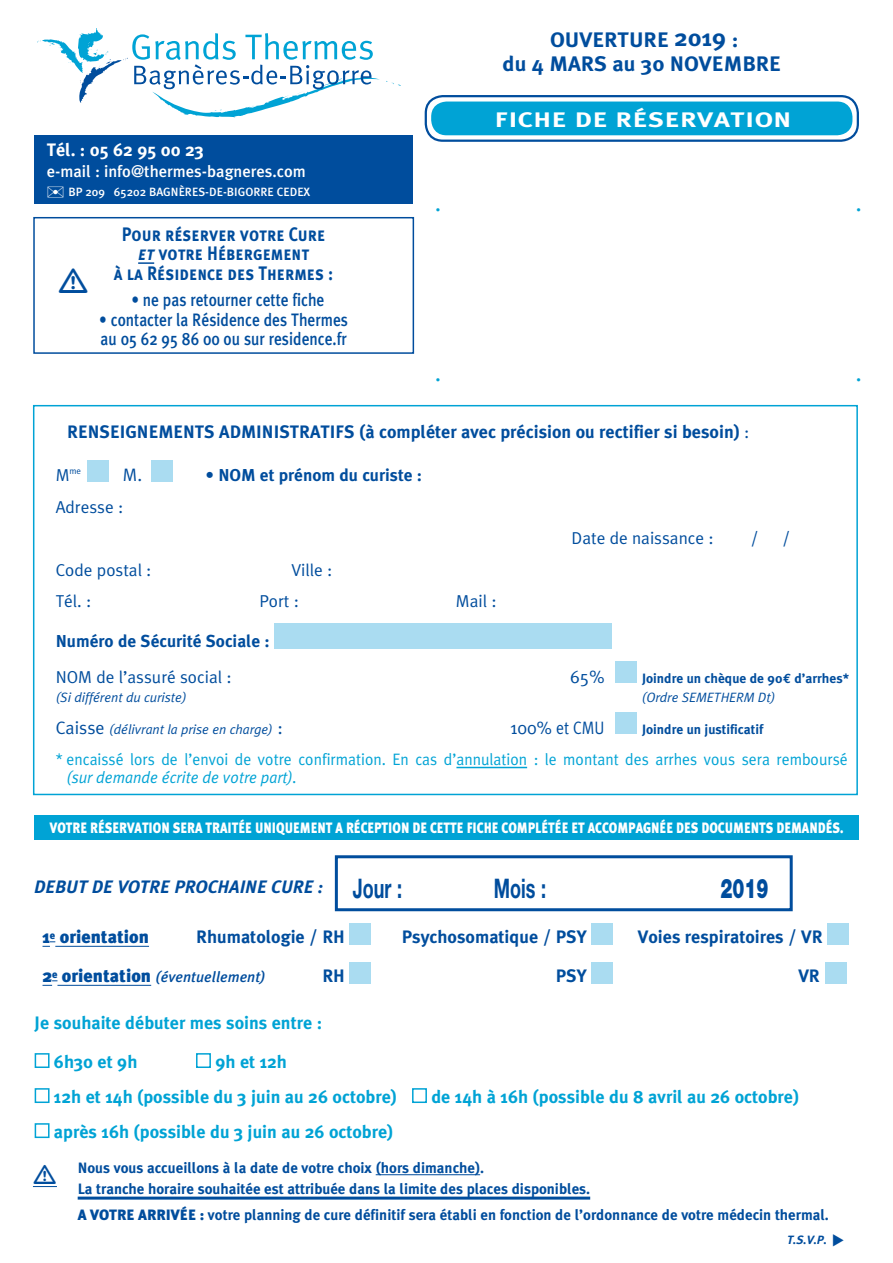
<style>
.page{position:relative;width:893px;height:1263px;background:#fff}
.page>*{position:absolute;margin:0;border:0;box-sizing:border-box;transform-origin:0 0}
.t1{font:700 27px "Helvetica Neue";color:#004d9d;scale:.67 1}
.t2{font:900 27px "Helvetica Neue";color:#004d9d;scale:.67 1}
.t3{font:700 21px/24px "Meta Plus";color:#004d9d;text-align:center;scale:1.05 1}
.t4{font:700 21px "Meta Plus";letter-spacing:.025em;color:#fff;scale:1.3 1}
.t5{font:19.5px/19.5px "Meta Plus Bold Caps";color:#004d9d;text-align:center;scale:.86 1}
.t6{font:700 18px/39.3px "Meta Plus";color:#00a3d5}
.t7{font:700 18px "Meta Plus";color:#004d9d}
.t8{font:500 18px/19.5px "Meta Plus";color:#004d9d;scale:.86 1}
.t9{font:italic 700 18px "Meta Plus";color:#004d9d}
.t10{font:700 18px "Meta Plus";color:#fff}
.t11{font:18px "Meta Plus Normal";color:#004d9d}
.t12{font:900 18px "Meta Plus";color:#004d9d}
.t13{font:17.25px "Meta Plus Normal";color:#004d9d}
.t14{font:700 17.25px "Meta Plus";color:#004d9d}
.t15{font:16.5px "Meta Plus Normal";color:#00a3d5;scale:.95 1}
.t16{font:500 16.5px "Meta Plus";color:#fff}
.t17{font:italic 16.5px "Meta Plus Normal";color:#00a3d5;scale:.95 1}
.t18{font:700 15px/21px "Meta Plus";color:#004d9d}
.t19{font:900 15px "Meta Plus";color:#fff;scale:.83 1}
.t20{font:italic 500 15px "Meta Plus";color:#004d9d}
.t21{font:italic 13.5px "Meta Plus Normal";color:#004d9d}
.t22{font:700 13.5px "Meta Plus";color:#004d9d}
.t23{font:500 12px "Meta Plus";color:#fff}
.t24{font:italic 700 12px "Meta Plus";color:#004d9d}
.t25{font:9px "Helvetica Neue";color:#00a3d5}
.t26{font:9px "Meta Plus Normal";color:#004d9d}
.s1{font-size:24px}
.s2{font-style:italic}
.s3{font-family:"Meta Plus Normal";font-weight:400;font-size:17.25px}
.s4{font-size:17.25px}
.s5{color:#fff}
.s6{font-family:"Euro Mono"}
.s7{font-style:normal;font-size:18px}
.s8{font-family:"Helvetica Neue";font-style:normal;font-size:27px}
.s9{font-weight:900;font-style:normal;font-size:18px}
.s10{font-weight:900}
</style>
<div class="page">
<hr style="left:456px;top:767px;width:71px;height:1px;background:#00a3d5">
<div style="left:88px;top:460px;width:21px;height:21px;background:#aadcf1"></div>
<div style="left:151px;top:460px;width:22px;height:21px;background:#aadcf1"></div>
<div style="left:274px;top:623px;width:337px;height:26px;background:#aadcf1"></div>
<div style="left:615px;top:662px;width:21px;height:21px;background:#aadcf1"></div>
<div style="left:615px;top:712px;width:21px;height:22px;background:#aadcf1"></div>
<div style="left:33px;top:405px;width:825px;height:390px;border:2px solid #00a3d5"></div>
<svg style="left:37px;top:28px;width:364px;height:89px"></svg>
<div style="left:425px;top:95px;width:434px;height:47px;border:2px solid #004d9d;border-radius:17px"></div>
<div style="left:430px;top:100px;width:424px;height:36px;background:#00a3d5;border-radius:16px"></div>
<div style="left:429px;top:99px;width:426px;height:39px;border:2px solid #fff;border-radius:16px"></div>
<div style="left:335px;top:855px;width:458px;height:56px;border:3px solid #004d9d"></div>
<hr style="left:376px;top:1174px;width:104px;height:1px;background:#004d9d">
<hr style="left:78px;top:1196px;width:512px;height:3px;background:#004d9d">
<svg style="left:43px;top:941px;width:12px;height:6px"></svg>
<hr style="left:55px;top:946px;width:94px;height:1px;background:#004d9d">
<svg style="left:43px;top:980px;width:14px;height:6px"></svg>
<hr style="left:57px;top:985px;width:94px;height:1px;background:#004d9d">
<div style="left:349px;top:923px;width:22px;height:22px;background:#aadcf1"></div>
<div style="left:591px;top:923px;width:21px;height:22px;background:#aadcf1"></div>
<div style="left:827px;top:923px;width:22px;height:22px;background:#aadcf1"></div>
<div style="left:349px;top:962px;width:22px;height:22px;background:#aadcf1"></div>
<div style="left:591px;top:962px;width:21px;height:22px;background:#aadcf1"></div>
<div style="left:826px;top:962px;width:21px;height:22px;background:#aadcf1"></div>
<svg style="left:138px;top:262px;width:16px;height:2px"></svg>
<div style="left:33px;top:217px;width:381px;height:137px;border:2px solid #004d9d"></div>
<div style="left:34px;top:135px;width:379px;height:68px;background:#004d9d"></div>
<div style="left:35px;top:1053px;width:15px;height:15px;border:2px solid #00a3d5"></div>
<div style="left:196px;top:1053px;width:15px;height:15px;border:2px solid #00a3d5"></div>
<div style="left:35px;top:1088px;width:15px;height:15px;border:2px solid #00a3d5"></div>
<div style="left:412px;top:1088px;width:15px;height:15px;border:2px solid #00a3d5"></div>
<div style="left:35px;top:1123px;width:15px;height:15px;border:2px solid #00a3d5"></div>
<div style="left:34px;top:815px;width:825px;height:24px;background:#00a3d5"></div>
<svg style="left:33px;top:1186px;width:24px;height:1px"></svg>
<h2 class="t3" style="left:502px;top:28px;width:267px">OUVERTURE <span class="s1">2019</span> :<br>du 4 MARS au 30 NOVEMBRE</h2>
<p class="t10" style="left:47px;top:139px;width:159px">Tél. : 05 62 95 00 23</p>
<p class="t16" style="left:47px;top:161px;width:261px">e-mail : info@thermes-bagneres.com</p>
<p class="t23" style="left:47px;top:185px;width:265px">✉ BP 209 65202 BAGNÈRES-DE-BIGORRE CEDEX</p>
<h3 class="t5" style="left:114px;top:224px;width:257px">Pour réserver votre Cure <span class="s2">et</span> votre Hébergement<br>à la Résidence des Thermes :</h3>
<p class="t8" style="left:131px;top:290px;width:226px">• ne pas retourner cette fiche</p>
<p class="t8" style="left:99px;top:310px;width:291px">• contacter la Résidence des Thermes au 05 62 95 86 00 ou sur residence.fr</p>
<h2 class="t4" style="left:495px;top:108px;width:230px">FICHE DE RÉSERVATION</h2>
<p class="t25" style="left:436px;top:205px;width:6px">•</p>
<p class="t25" style="left:856px;top:205px;width:6px">•</p>
<p class="t25" style="left:436px;top:374px;width:6px">•</p>
<p class="t25" style="left:856px;top:374px;width:6px">•</p>
<p class="t7" style="left:67px;top:421px;width:684px">RENSEIGNEMENTS ADMINISTRATIFS (à compléter avec précision ou rectifier si besoin) <span class="s3">:</span></p>
<p class="t26" style="left:56px;top:465px;width:27px"><span class="s4">M</span>me</p>
<p class="t11" style="left:123px;top:465px;width:21px">M.</p>
<p class="t14" style="left:205px;top:465px;width:218px">• NOM et prénom du curiste :</p>
<p class="t13" style="left:56px;top:497px;width:69px">Adresse :</p>
<p class="t13" style="left:571px;top:528px;width:157px">Date de naissance : <span class="s5">..</span></p>
<p class="t13" style="left:751px;top:528px;width:9px">/</p>
<p class="t13" style="left:782px;top:528px;width:9px">/</p>
<p class="t13" style="left:56px;top:560px;width:97px">Code postal :</p>
<p class="t13" style="left:291px;top:560px;width:42px">Ville :</p>
<p class="t13" style="left:56px;top:591px;width:37px">Tél. :</p>
<p class="t13" style="left:259px;top:591px;width:41px">Port :</p>
<p class="t13" style="left:456px;top:591px;width:42px">Mail :</p>
<p class="t14" style="left:56px;top:631px;width:216px">Numéro de Sécurité Sociale :</p>
<p class="t13" style="left:56px;top:667px;width:177px">NOM de l’assuré social :</p>
<p class="t11" style="left:570px;top:666px;width:36px">65%</p>
<p class="t22" style="left:642px;top:670px;width:209px">Joindre un chèque de 90<span class="s6">e</span> d’arrhes*</p>
<p class="t21" style="left:56px;top:690px;width:132px">(Si différent du curiste)</p>
<p class="t21" style="left:642px;top:690px;width:135px">(Ordre SEMETHERM Dt)</p>
<p class="t21" style="left:56px;top:721px;width:229px"><span class="s7">Caisse</span> (délivrant la prise en charge) <span class="s7">:</span></p>
<p class="t11" style="left:510px;top:717px;width:96px">100% et CMU</p>
<p class="t22" style="left:642px;top:721px;width:123px">Joindre un justificatif</p>
<p class="t15" style="left:56px;top:749px;width:835px">* encaissé lors de l’envoi de votre confirmation. En cas d’annulation : le montant des arrhes vous sera remboursé</p>
<p class="t17" style="left:67px;top:767px;width:244px">(sur demande écrite de votre part).</p>
<p class="t19" style="left:50px;top:819px;width:958px">VOTRE RÉSERVATION SERA TRAITÉE UNIQUEMENT A RÉCEPTION DE CETTE FICHE COMPLÉTÉE ET ACCOMPAGNÉE DES DOCUMENTS DEMANDÉS.</p>
<p class="t9" style="left:34px;top:877px;width:369px">DEBUT DE VOTRE PROCHAINE CURE : <span class="s8">Jour :</span></p>
<h1 class="t1" style="left:494px;top:871px;width:79px">Mois :</h1>
<h1 class="t2" style="left:720px;top:872px;width:73px">2019</h1>
<p class="t12" style="left:43px;top:926px;width:108px">1<sup>e</sup> orientation</p>
<p class="t7" style="left:196px;top:927px;width:150px">Rhumatologie / RH</p>
<p class="t7" style="left:402px;top:927px;width:186px">Psychosomatique / PSY</p>
<p class="t7" style="left:638px;top:927px;width:187px">Voies respiratoires / VR</p>
<p class="t20" style="left:43px;top:968px;width:224px"><span class="s9">2</span><sup>e</sup> <span class="s9">orientation</span> (éventuellement)</p>
<p class="t7" style="left:322px;top:966px;width:24px">RH</p>
<p class="t7" style="left:556px;top:966px;width:32px">PSY</p>
<p class="t7" style="left:798px;top:966px;width:23px">VR</p>
<p class="t6" style="left:54px;top:1003px;width:270px;text-indent:-19px">Je souhaite débuter mes soins entre :<br>6h30 et 9h</p>
<p class="t6" style="left:54px;top:1044px;width:345px;line-height:35.1px;text-indent:161px">9h et 12h<br>12h et 14h (possible du 3 juin au 26 octobre)</p>
<p class="t6" style="left:54px;top:1112px;width:341px">après 16h (possible du 3 juin au 26 octobre)</p>
<p class="t6" style="left:431px;top:1077px;width:369px">de 14h à 16h (possible du 8 avril au 26 octobre)</p>
<p class="t18" style="left:78px;top:1157px;width:514px">Nous vous accueillons à la date de votre choix (hors dimanche).<br>La tranche horaire souhaitée est attribuée dans la limite des places disponibles.</p>
<p class="t18" style="left:78px;top:1204px;width:753px"><span class="s10">A VOTRE ARRIVÉE :</span> votre planning de cure définitif sera établi en fonction de l’ordonnance de votre médecin thermal.</p>
<p class="t24" style="left:787px;top:1233px;width:42px">T.S.V.P.</p>
</div>
